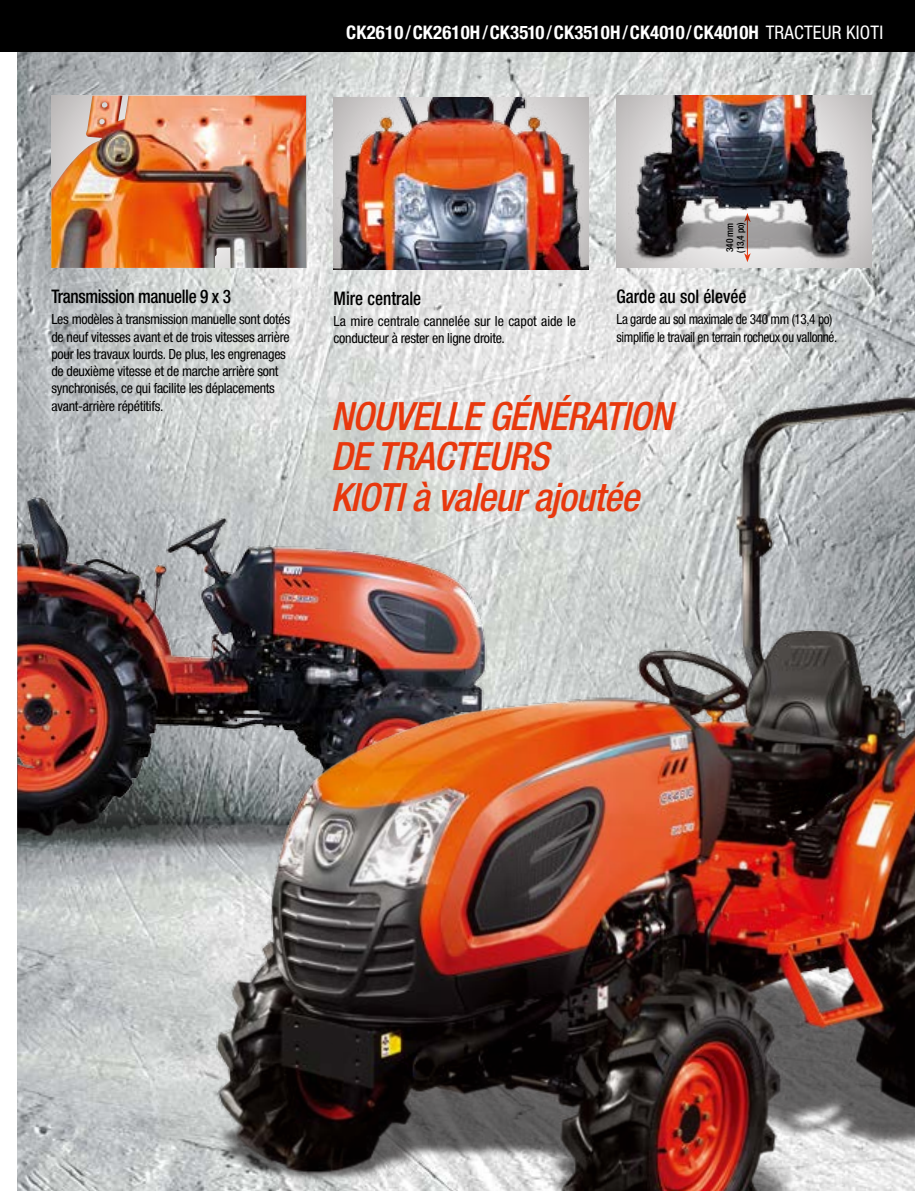
<style>
.page{position:relative;width:915px;height:1191px;background:#fff}
.page>*{position:absolute;margin:0;border:0;box-sizing:border-box;transform-origin:0 0}
.t1{font:italic 500 condensed 39px/40.5px "Helvetica Neue";color:#e8380d}
.t2{font:700 condensed 18.75px "Helvetica Neue";letter-spacing:.01em;color:#fff}
.t3{font:500 condensed 18.75px "Helvetica Neue";letter-spacing:-.005em;color:#000;scale:.92 1}
.t4{font:condensed 13.95px/17.2px "Helvetica Neue";letter-spacing:-.02em;color:#000}
.t5{font:condensed 13.95px/17.2px "Helvetica Neue";letter-spacing:-.02em;color:#000;scale:.95 1}
.t6{font:500 condensed 9.75px/10.5px "Helvetica Neue";letter-spacing:-.02em;color:#000}
.s1{font-weight:500}
.s2{font-weight:400}
</style>
<div class="page">
<img style="left:17px;top:51px;width:898px;height:1140px">
<img style="left:51px;top:96px;width:255px;height:172px">
<img style="left:333px;top:97px;width:256px;height:172px">
<div style="left:616px;top:96px;width:255px;height:172px;background:linear-gradient(to bottom,#c8c5c5,#c8c5c5)"></div>
<img style="left:628px;top:96px;width:232px;height:172px">
<img style="left:17px;top:314px;width:505px;height:543px">
<img style="left:151px;top:330px;width:764px;height:861px">
<div style="left:0;top:0;width:915px;height:51px;background:#000"></div>
<h2 class="t2" style="left:346px;top:21px;width:538px">CK2610<span class="s1">/</span>CK2610H<span class="s1">/</span>CK3510<span class="s1">/</span>CK3510H<span class="s1">/</span>CK4010<span class="s1">/</span>CK4010H <span class="s2">TRACTEUR KIOTI</span></h2>
<h2 class="t3" style="left:51px;top:285px;width:197px">Transmission manuelle 9 x 3</h2>
<p class="t4" style="left:51px;top:310px;width:240px">Les modèles à transmission manuelle sont dotés de neuf vitesses avant et de trois vitesses arrière pour les travaux lourds. De plus, les engrenages de deuxième vitesse et de marche arrière sont synchronisés, ce qui facilite les déplacements avant-arrière répétitifs.</p>
<h2 class="t3" style="left:333px;top:287px;width:97px">Mire centrale</h2>
<p class="t4" style="left:333px;top:312px;width:244px">La mire centrale cannelée sur le capot aide le conducteur à rester en ligne droite.</p>
<p class="t6" style="left:724px;top:253px;width:32px;rotate:-90deg">340 mm (13,4 po)</p>
<h2 class="t3" style="left:616px;top:285px;width:143px">Garde au sol élevée</h2>
<p class="t5" style="left:616px;top:310px;width:234px">La garde au sol maximale de 340 mm (13,4 po) simplifie le travail en terrain rocheux ou vallonné.</p>
<h1 class="t1" style="left:331px;top:395px;width:353px">NOUVELLEGÉNÉRATION<br>DETRACTEURS<br>KIOTIàvaleurajoutée</h1>
</div>
